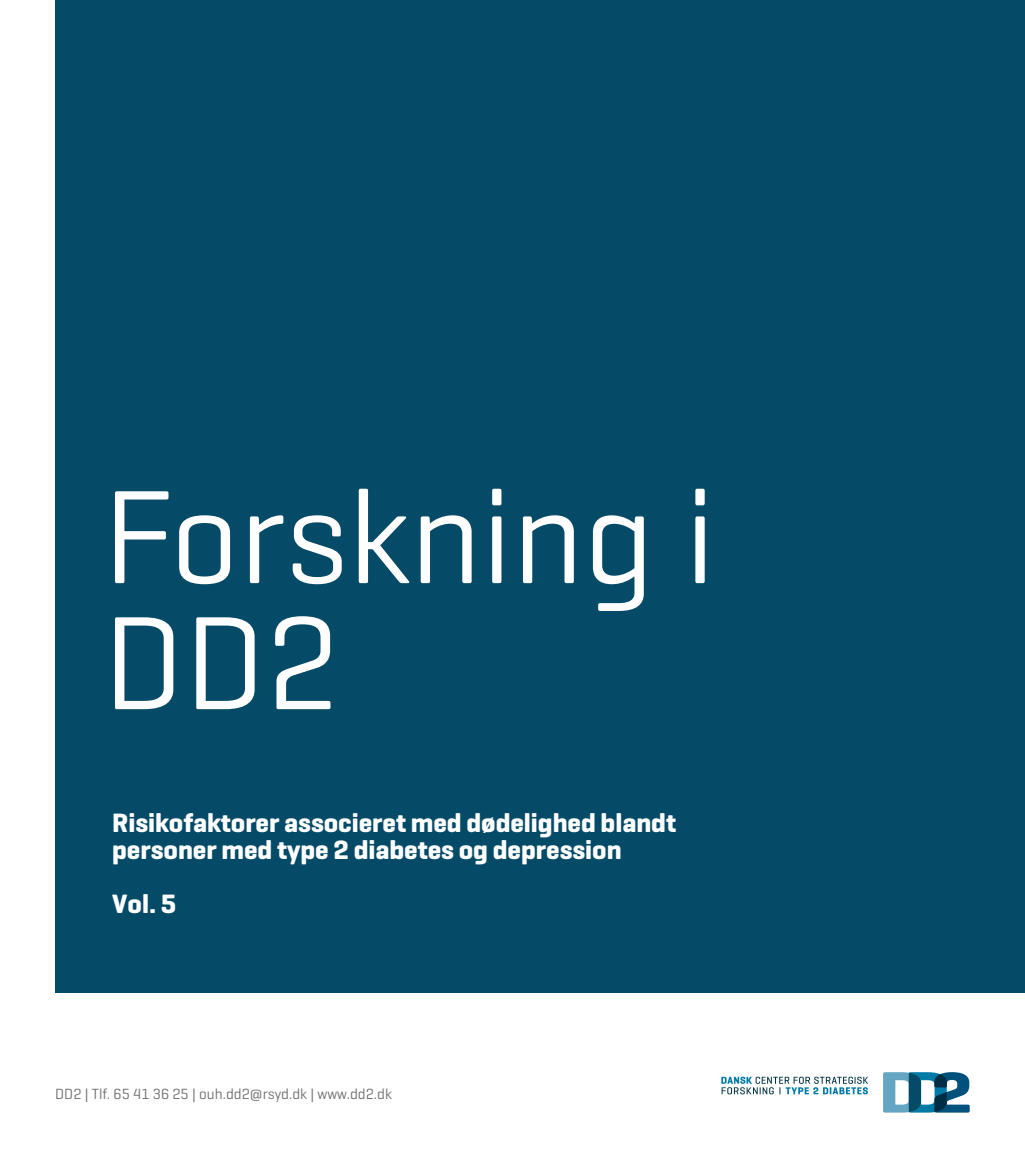
<style>
.page{position:relative;width:1025px;height:1170px;background:#fff}
.page>*{position:absolute;margin:0;border:0;box-sizing:border-box;transform-origin:0 0}
.t1{font:135px/126px "Geogrotesque";color:#fff}
.t2{font:700 27px/27px "Geogrotesque";color:#fff}
.t3{font:15px "Geogrotesque";color:#706f6f}
</style>
<div class="page">
<div style="left:55px;top:0;width:970px;height:991px;background:#054a67"></div>
<svg style="left:883px;top:1072px;width:86px;height:40px"></svg>
<svg style="left:721px;top:1076px;width:147px;height:18px"></svg>
<h1 class="t1" style="left:103px;top:470px;width:614px">Forskning i<br>DD2</h1>
<p class="t2" style="left:112px;top:809px;width:565px">Risikofaktorer associeret med dødelighed blandt personer med type 2 diabetes og depression</p>
<p class="t2" style="left:112px;top:890px;width:66px">Vol. 5</p>
<p class="t3" style="left:55px;top:1084px;width:338px">DD2 | Tlf. 65 41 36 25 | ouh.dd2@rsyd.dk | www.dd2.dk</p>
</div>
